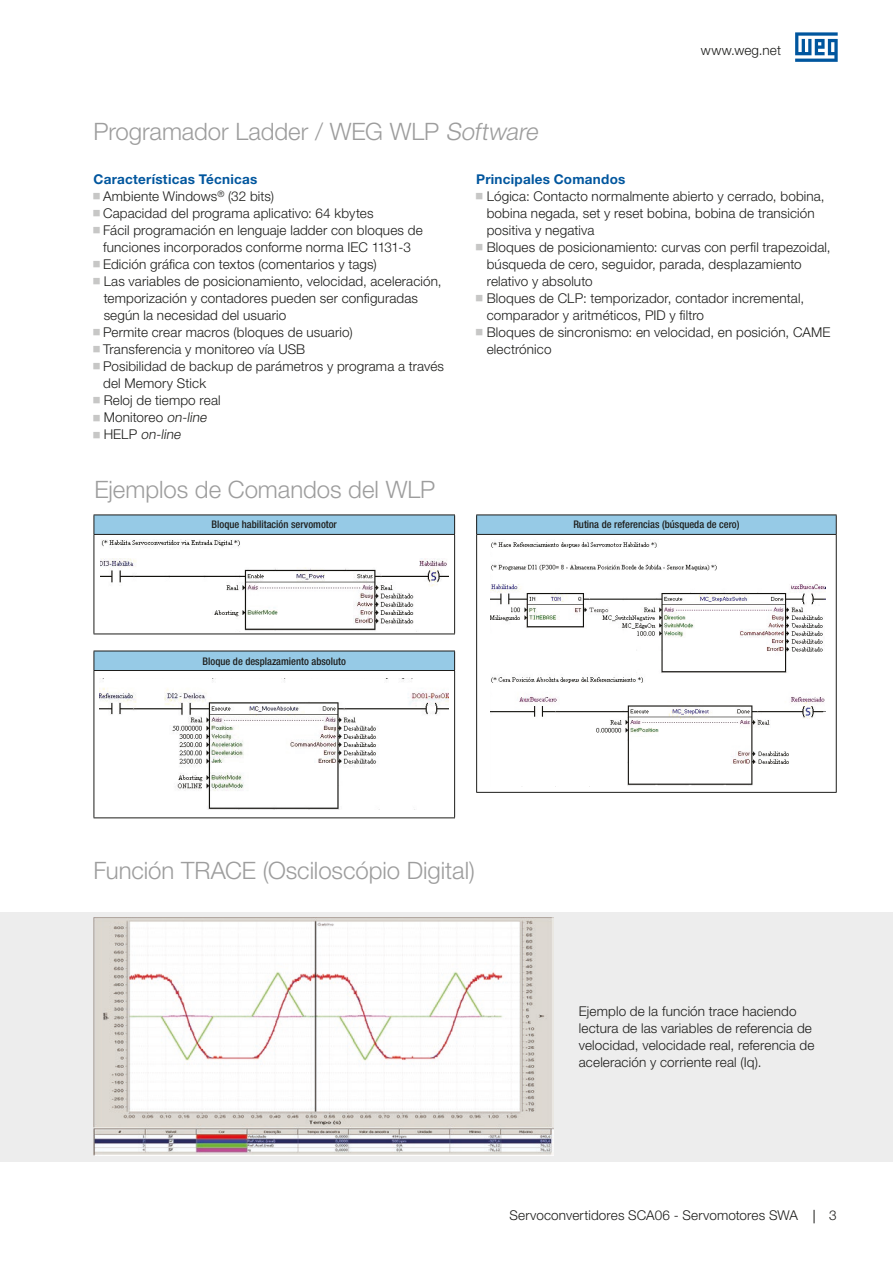
<style>
.page{position:relative;width:893px;height:1263px;background:#fff}
.page>*{position:absolute;margin:0;border:0;box-sizing:border-box;transform-origin:0 0}
.t1{font:300 24px "Helvetica Neue LT Pro";letter-spacing:-.005em;color:#9d9d9d}
.t2{font:300 13.5px/17px "Helvetica Neue LT Pro";letter-spacing:.01em;color:#1d1d1b}
.t3{font:700 13.5px "Helvetica Neue LT Pro";letter-spacing:.02em;color:#00569e}
.t4{font:500 condensed 10.5px "Helvetica Neue LT Pro";color:#1d1d1b}
.s1{font-style:italic}
</style>
<div class="page">
<svg style="left:814px;top:1210px;width:1px;height:13px"></svg>
<svg style="left:795px;top:32px;width:43px;height:30px"></svg>
<div style="left:0;top:912px;width:893px;height:249px;background:#ededed"></div>
<img style="left:94px;top:917px;width:459px;height:238px">
<div style="left:94px;top:515px;width:361px;height:19px;background:#96cae6"></div>
<hr style="left:94px;top:514px;width:361px;height:1px;background:#1d1d1b">
<svg style="left:94px;top:515px;width:1px;height:19px"></svg>
<svg style="left:454px;top:515px;width:1px;height:19px"></svg>
<hr style="left:94px;top:534px;width:361px;height:1px;background:#1d1d1b">
<hr style="left:94px;top:535px;width:1px;height:99px;background:#1d1d1b">
<hr style="left:454px;top:535px;width:1px;height:99px;background:#1d1d1b">
<hr style="left:94px;top:634px;width:361px;height:1px;background:#1d1d1b">
<div style="left:94px;top:651px;width:361px;height:19px;background:#96cae6"></div>
<hr style="left:94px;top:651px;width:361px;height:1px;background:#1d1d1b">
<svg style="left:94px;top:651px;width:1px;height:19px"></svg>
<svg style="left:454px;top:651px;width:1px;height:19px"></svg>
<hr style="left:94px;top:670px;width:361px;height:1px;background:#1d1d1b">
<hr style="left:94px;top:671px;width:1px;height:146px;background:#1d1d1b">
<hr style="left:454px;top:671px;width:1px;height:146px;background:#1d1d1b">
<hr style="left:94px;top:817px;width:361px;height:1px;background:#1d1d1b">
<div style="left:477px;top:515px;width:359px;height:19px;background:#96cae6"></div>
<hr style="left:476px;top:514px;width:361px;height:1px;background:#1d1d1b">
<svg style="left:476px;top:515px;width:1px;height:19px"></svg>
<svg style="left:836px;top:515px;width:1px;height:19px"></svg>
<hr style="left:476px;top:534px;width:361px;height:1px;background:#1d1d1b">
<hr style="left:476px;top:535px;width:1px;height:257px;background:#1d1d1b">
<hr style="left:836px;top:535px;width:1px;height:257px;background:#1d1d1b">
<hr style="left:476px;top:792px;width:361px;height:1px;background:#1d1d1b">
<img style="left:101px;top:540px;width:347px;height:92px">
<img style="left:490px;top:540px;width:336px;height:246px">
<img style="left:99px;top:680px;width:349px;height:129px">
<h1 class="t1" style="left:94px;top:117px;width:450px">Programador Ladder / WEG WLP <span class="s1">Software</span></h1>
<p class="t3" style="left:94px;top:171px;width:165px">Características Técnicas</p>
<p class="t3" style="left:476px;top:171px;width:151px">Principales Comandos</p>
<p class="t2" style="left:701px;top:41px;width:82px">www.weg.net</p>
<p class="t2" style="left:103px;top:187px;width:342px">Ambiente Windows<sup>®</sup> (32 bits)<br>Capacidad del programa aplicativo: 64 kbytes<br>Fácil programación en lenguaje ladder con bloques de funciones incorporados conforme norma IEC 1131-3<br>Edición gráfica con textos (comentarios y tags)<br>Las variables de posicionamiento, velocidad, aceleración, temporización y contadores pueden ser configuradas según la necesidad del usuario<br>Permite crear macros (bloques de usuario)<br>Transferencia y monitoreo vía USB<br>Posibilidad de backup de parámetros y programa a través del Memory Stick<br>Reloj de tiempo real<br>Monitoreo <span class="s1">on-line<br></span>H ELP <span class="s1">on-line</span></p>
<p class="t2" style="left:487px;top:187px;width:345px">Lógica: Contacto normalmente abierto y cerrado, bobina, bobina negada, set y reset bobina, bobina de transición positiva y negativa<br>Bloques de posicionamiento: curvas con perfil trapezoidal, búsqueda de cero, seguidor, parada, desplazamiento relativo y absoluto<br>Bloques de CLP: temporizador, contador incremental, comparador y aritméticos, PID y filtro<br>Bloques de sincronismo: en velocidad, en posición, CAME electrónico</p>
<h1 class="t1" style="left:95px;top:474px;width:342px">Ejemplos de Comandos del WLP</h1>
<p class="t4" style="left:212px;top:518px;width:127px">Bloque habilitación servomotor</p>
<p class="t4" style="left:203px;top:654px;width:145px">Bloque de desplazamiento absoluto</p>
<p class="t4" style="left:573px;top:518px;width:168px">Rutina de referencias (búsqueda de cero)</p>
<h1 class="t1" style="left:94px;top:855px;width:383px">Función TRACE (Osciloscópio Digital)</h1>
<p class="t2" style="left:579px;top:1002px;width:237px">Ejemplo de la función trace haciendo lectura de las variables de referencia de velocidad, velocidade real, referencia de aceleración y corriente real (Iq).</p>
<p class="t2" style="left:510px;top:1207px;width:290px">Servoconvertidores SCA06 - Servomotores SWA</p>
<p class="t2" style="left:829px;top:1207px;width:9px">3</p>
</div>
